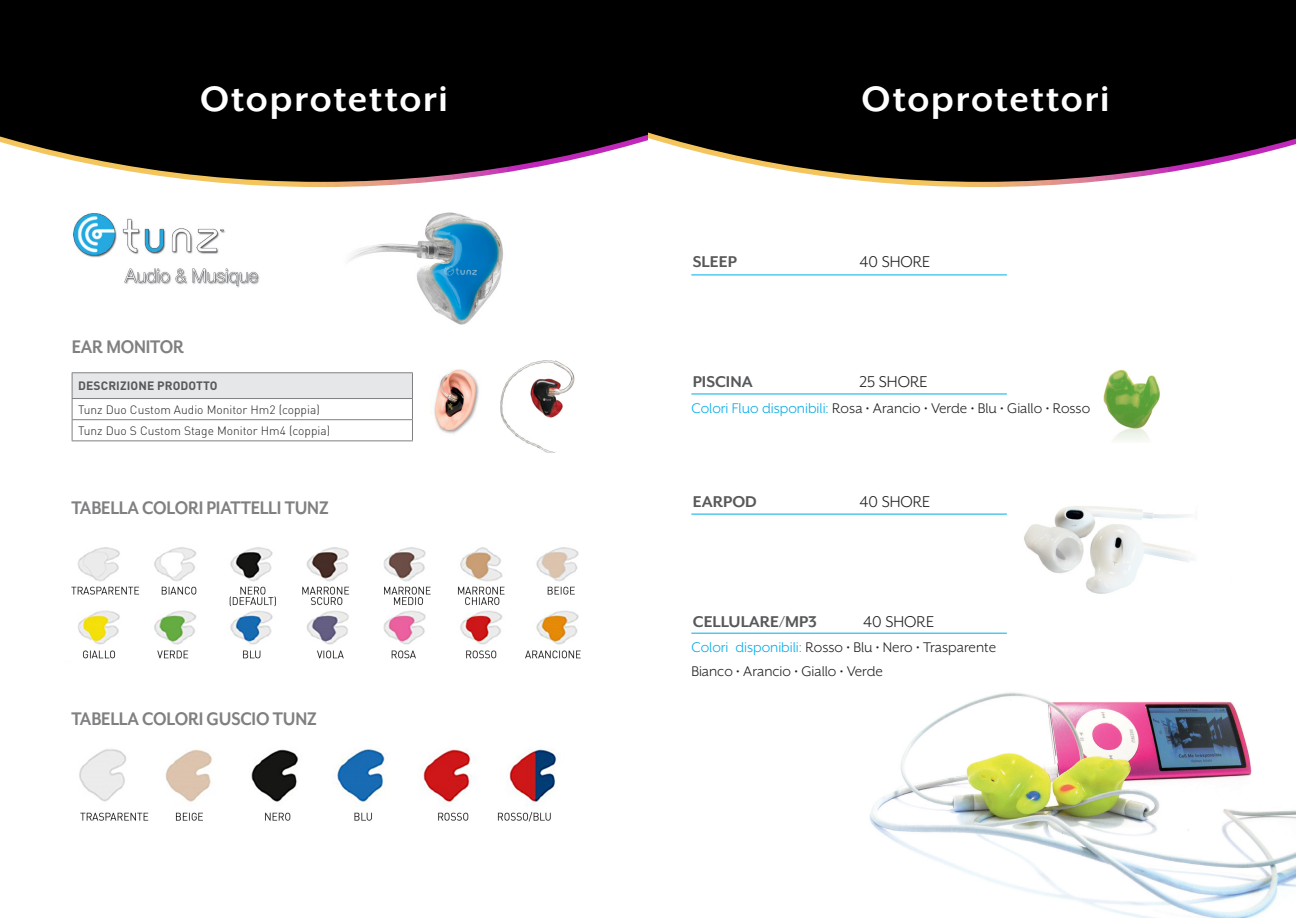
<style>
.page{position:relative;width:1296px;height:918px;background:#fff}
.page>*{position:absolute;margin:0;border:0;box-sizing:border-box;transform-origin:0 0}
.t1{font:700 40.5px "Mr Eaves XL San OT";letter-spacing:.045em;color:#fff}
.t2{font:700 21px "Mr Eaves XL San OT";letter-spacing:-.01em;color:#808083;scale:.9 1}
.Body{font:700 18px "Mr Eaves XL San OT";color:#57585a}
.Body-2{font:18px "Mr Eaves XL San OT";color:#231f20}
.Body-3{font:16.05px/24px "Mr Eaves XL San OT";color:#231f20}
.t3{font:300 12px "DINOT";color:#231f20}
.t4{font:700 12px "DINOT";letter-spacing:.01em;color:#57585a}
.s1{color:#00abe7}
</style>
<div class="page">
<svg style="left:0;top:0;width:648px;height:187px;background:#1b1818"></svg>
<svg style="left:648px;top:0;width:648px;height:187px;background:#1b1818"></svg>
<img style="left:1024px;top:506px;width:170px;height:88px">
<hr style="left:72px;top:372px;width:341px;height:1px;background:#808083">
<svg style="left:72px;top:373px;width:341px;height:67px"></svg>
<hr style="left:72px;top:440px;width:341px;height:1px;background:#808083">
<img style="left:73px;top:213px;width:187px;height:75px">
<img style="left:434px;top:369px;width:45px;height:65px">
<img style="left:501px;top:361px;width:74px;height:92px">
<img style="left:349px;top:212px;width:154px;height:113px">
<img style="left:71px;top:547px;width:510px;height:112px">
<img style="left:79px;top:749px;width:478px;height:73px">
<img style="left:852px;top:632px;width:444px;height:286px">
<img style="left:1103px;top:369px;width:57px;height:72px">
<hr style="left:691px;top:633px;width:316px;height:1px;background:#00abe7">
<hr style="left:691px;top:394px;width:316px;height:1px;background:#00abe7">
<hr style="left:691px;top:275px;width:316px;height:1px;background:#00abe7">
<hr style="left:691px;top:514px;width:316px;height:1px;background:#00abe7">
<p class="t1" style="left:200px;top:76px;width:249px">Otoprotettori</p>
<p class="t1" style="left:862px;top:76px;width:249px">Otoprotettori</p>
<p class="t2" style="left:72px;top:335px;width:126px">EAR MONITOR</p>
<p class="t4" style="left:78px;top:378px;width:141px">DESCRIZIONE PRODOTTO</p>
<p class="t3" style="left:78px;top:402px;width:243px">Tunz Duo Custom Audio Monitor Hm2 (coppia)</p>
<p class="t3" style="left:78px;top:423px;width:254px">Tunz Duo S Custom Stage Monitor Hm4 (coppia)</p>
<p class="t2" style="left:71px;top:496px;width:287px">TABELLA COLORI PIATTELLI TUNZ</p>
<p class="t2" style="left:71px;top:707px;width:274px">TABELLA COLORI GUSCIO TUNZ</p>
<p class="Body" style="left:693px;top:252px;width:45px">SLEEP</p>
<p class="Body-2" style="left:859px;top:252px;width:72px">40 SHORE</p>
<p class="Body" style="left:693px;top:372px;width:61px">PISCINA</p>
<p class="Body-2" style="left:859px;top:372px;width:70px">25 SHORE</p>
<p class="Body-3" style="left:691px;top:396px;width:400px"><span class="s1">Colori Fluo disponibili:</span> Rosa • Arancio • Verde • Blu • Giallo • Rosso</p>
<p class="Body" style="left:693px;top:492px;width:66px">EARPOD</p>
<p class="Body-2" style="left:859px;top:492px;width:72px">40 SHORE</p>
<p class="Body" style="left:693px;top:612px;width:125px">CELLULARE/MP3</p>
<p class="Body-2" style="left:863px;top:612px;width:72px">40 SHORE</p>
<p class="Body-3" style="left:691px;top:635px;width:306px"><span class="s1">Colori disponibili:</span> Rosso • Blu • Nero • Trasparente<br>Bianco • Arancio • Giallo • Verde</p>
</div>
